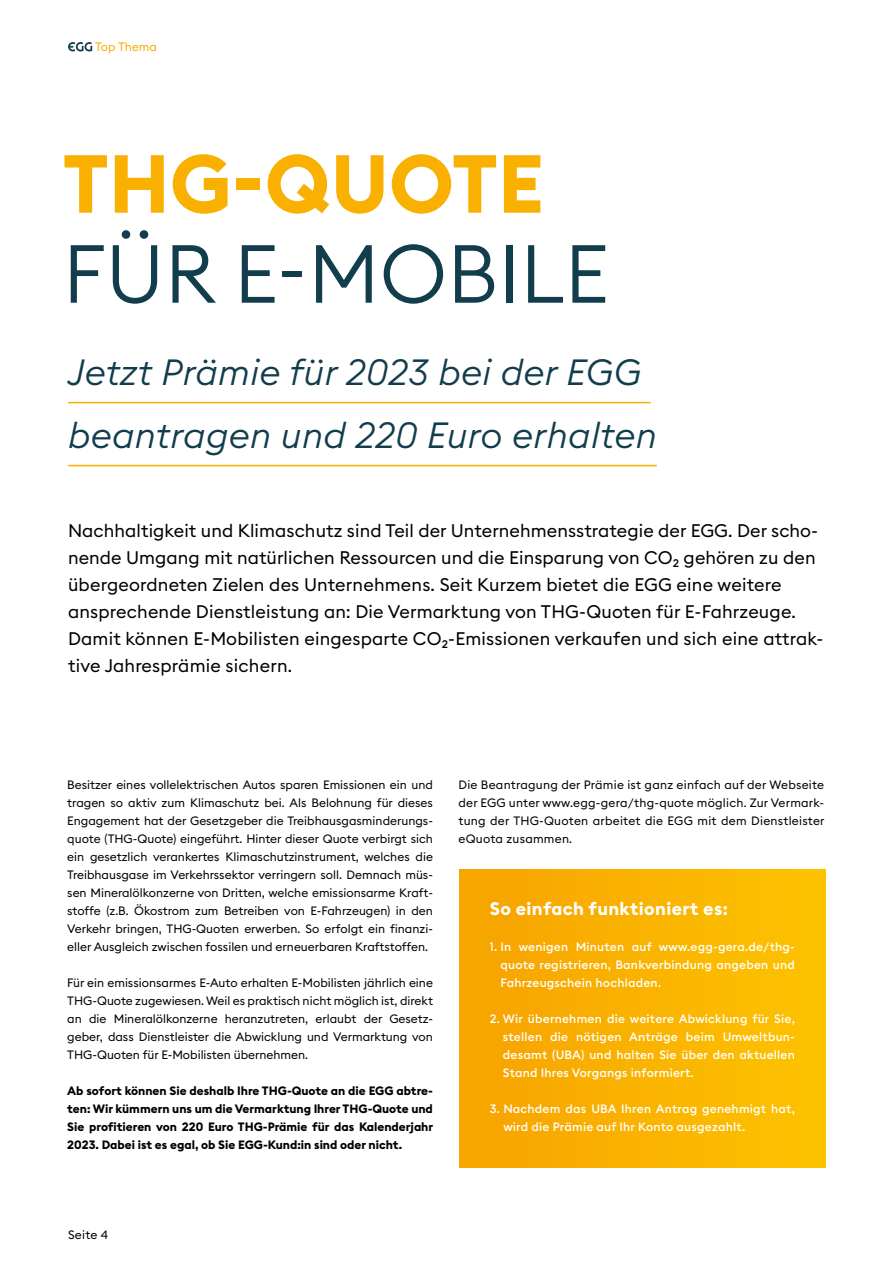
<style>
.page{position:relative;width:893px;height:1263px;background:#fff}
.page>*{position:absolute;margin:0;border:0;box-sizing:border-box;transform-origin:0 0}
.t1{font:300 81px "Euclid Square";color:#113d4c}
.t2{font:700 81px "Euclid Square";color:#f9b000}
.t3{font:italic 300 36px/63px "Euclid Square";letter-spacing:.01em;color:#113d4c}
.t4{font:18px/27px "Euclid Square";letter-spacing:.005em;color:#000}
.t5{font:700 18px "Euclid Square";letter-spacing:.02em;color:#fff}
.t6{font:12px/18px "Euclid Square";color:#000;text-align:justify}
.t7{font:500 12px/18px "Euclid Square";letter-spacing:.02em;color:#fff;text-align:justify}
.t8{font:700 12px/18px "Euclid Square";color:#000;text-align:justify}
.t9{font:12px "Euclid Square";color:#f9b000}
</style>
<div class="page">
<div style="left:460px;top:870px;width:365px;height:297px;background:linear-gradient(to right,#f6a300,#fdc300)"></div>
<hr style="left:68px;top:402px;width:583px;height:1px;background:#f9b000">
<hr style="left:68px;top:465px;width:589px;height:1px;background:#f9b000">
<svg style="left:68px;top:42px;width:24px;height:9px"></svg>
<p class="t9" style="left:95px;top:39px;width:63px">Top Thema</p>
<h1 class="t2" style="left:63px;top:132px;width:483px">THG-QUOTE</h1>
<h1 class="t1" style="left:63px;top:222px;width:548px">FÜR E-MOBILE</h1>
<h2 class="t3" style="left:68px;top:340px;width:590px">Jetzt Prämie für 2023 bei der EGG beantragen und 220 Euro erhalten</h2>
<p class="t4" style="left:68px;top:517px;width:757px">Nachhaltigkeit und Klimaschutz sind Teil der Unternehmensstrategie der EGG. Der scho&shy;nende Umgang mit natürlichen Ressourcen und die Einsparung von CO2 gehören zu den übergeordneten Zielen des Unternehmens. Seit Kurzem bietet die EGG eine weitere ansprechende Dienstleistung an: Die Vermarktung von THG-Quoten für E-Fahrzeuge.<br>Damit können E-Mobilisten eingesparte CO2-Emissionen verkaufen und sich eine attrak&shy;tive Jahresprämie sichern.</p>
<p class="t6" style="left:67px;top:775px;width:367px">Besitzer eines vollelektrischen Autos sparen Emissionen ein und tragen so aktiv zum Klimaschutz bei. Als Belohnung für dieses Engagement hat der Gesetzgeber die Treibhausgasminderungs&shy;quote (THG-Quote) eingeführt. Hinter dieser Quote verbirgt sich ein gesetzlich verankertes Klimaschutzinstrument, welches die Treibhausgase im Verkehrssektor verringern soll. Demnach müs&shy;sen Mineralölkonzerne von Dritten, welche emissionsarme Kraft&shy;stoffe (z.B. Ökostrom zum Betreiben von E-Fahrzeugen) in den Verkehr bringen, THG-Quoten erwerben. So erfolgt ein finanzi&shy;eller Ausgleich zwischen fossilen und erneuerbaren Kraftstoffen.</p>
<p class="t6" style="left:67px;top:973px;width:367px">Für ein emissionsarmes E-Auto erhalten E-Mobilisten jährlich eine THG-Quote zugewiesen. Weil es praktisch nicht möglich ist, direkt an die Mineralölkonzerne heranzutreten, erlaubt der Gesetz&shy;geber, dass Dienstleister die Abwicklung und Vermarktung von THG-Quoten für E-Mobilisten übernehmen.</p>
<p class="t8" style="left:67px;top:1082px;width:367px">Ab sofort können Sie deshalb Ihre THG-Quote an die EGG abtre&shy;ten: Wir kümmern uns um die Vermarktung Ihrer THG-Quote und Sie profitieren von 220 Euro THG-Prämie für das Kalenderjahr 2023. Dabei ist es egal, ob Sie EGG-Kund:in sind oder nicht.</p>
<p class="t6" style="left:458px;top:775px;width:368px">Die Beantragung der Prämie ist ganz einfach auf der Webseite der EGG unter www.egg-gera/thg-quote möglich. Zur Vermark&shy;tung der THG-Quoten arbeitet die EGG mit dem Dienstleister eQuota zusammen.</p>
<h3 class="t5" style="left:490px;top:897px;width:239px">So einfach funktioniert es:</h3>
<p class="t7" style="left:500px;top:938px;width:296px;text-indent:-11px">1. In wenigen Minuten auf www.egg-gera.de/thg&shy;quote registrieren, Bankverbindung angeben und Fahrzeugschein hochladen.</p>
<p class="t7" style="left:503px;top:1010px;width:293px;text-indent:-13px">2. Wir übernehmen die weitere Abwicklung für Sie, stellen die nötigen Anträge beim Umweltbun&shy;desamt (UBA) und halten Sie über den aktuellen Stand Ihres Vorgangs informiert.</p>
<p class="t7" style="left:503px;top:1100px;width:293px;text-indent:-13px">3. Nachdem das UBA Ihren Antrag genehmigt hat, wird die Prämie auf Ihr Konto ausgezahlt.</p>
<p class="t6" style="left:68px;top:1226px;width:42px">Seite 4</p>
</div>
